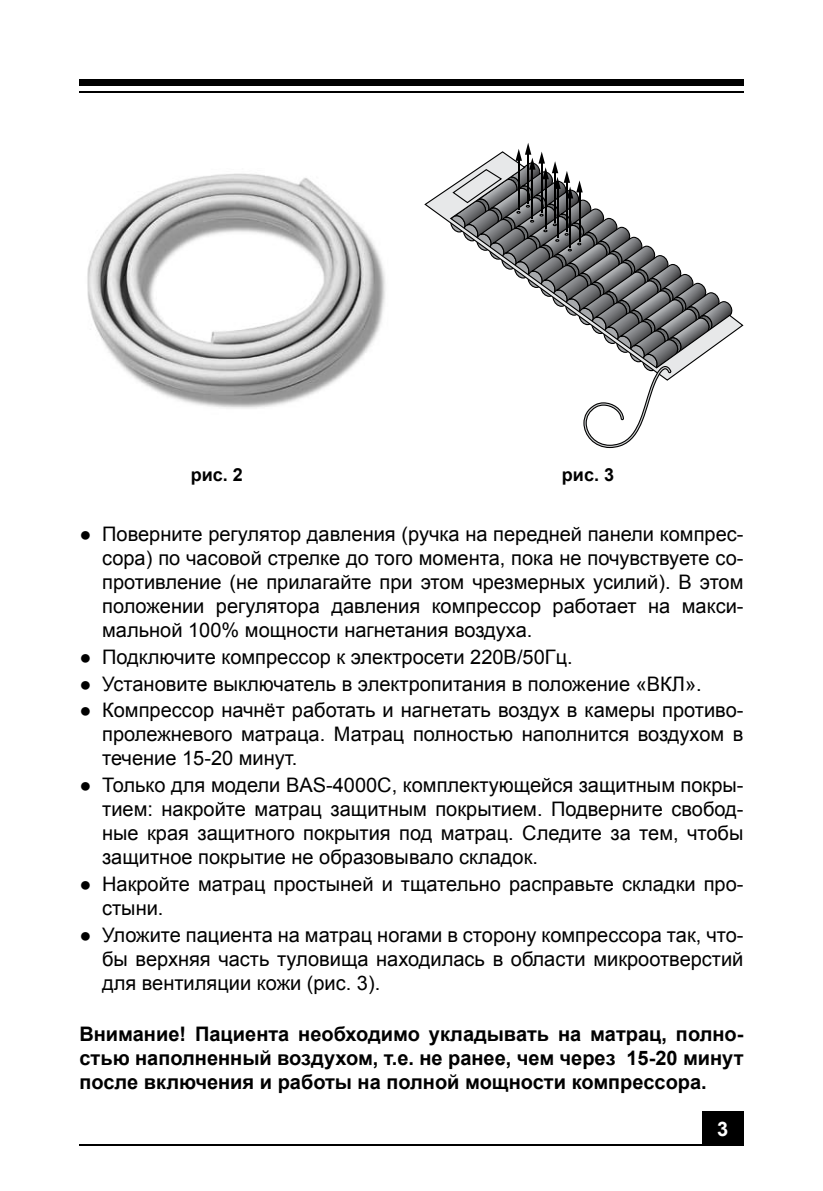
<style>
.page{position:relative;width:823px;height:1191px;background:#fff}
.page>*{position:absolute;margin:0;border:0;box-sizing:border-box;transform-origin:0 0}
.t1{font:20px/24px "Arial";color:#000;text-align:justify}
.t2{font:700 20px/24px "Arial";color:#000;text-align:justify}
.t3{font:700 20px "Arial";color:#fff}
.t4{font:700 18px "Arial";color:#000}
</style>
<div class="page">
<hr style="left:79px;top:91px;width:664px;height:2px;background:#000">
<hr style="left:79px;top:1143px;width:664px;height:2px;background:#000">
<div style="left:79px;top:79px;width:664px;height:7px;background:#000"></div>
<div style="left:702px;top:1111px;width:41px;height:33px;background:#000"></div>
<img style="left:87px;top:173px;width:299px;height:236px">
<svg style="left:424px;top:189px;width:319px;height:145px"></svg>
<svg style="left:446px;top:143px;width:286px;height:305px"></svg>
<p class="t4" style="left:191px;top:462px;width:54px">рис. 2</p>
<p class="t4" style="left:561px;top:462px;width:54px">рис. 3</p>
<p class="t1" style="left:102px;top:522px;width:642px;text-indent:-23px">● Поверните регулятор давления (ручка на передней панели компрес&shy;сора) по часовой стрелке до того момента, пока не почувствуете со&shy;противление (не прилагайте при этом чрезмерных усилий). В этом положении регулятора давления компрессор работает на макси&shy;мальной 100% мощности нагнетания воздуха.</p>
<p class="t1" style="left:79px;top:644px;width:494px">● Подключите компрессор к электросети 220В/50Гц.</p>
<p class="t1" style="left:79px;top:671px;width:623px">● Установите выключатель в электропитания в положение «ВКЛ».</p>
<p class="t1" style="left:102px;top:698px;width:642px;text-indent:-23px">● Компрессор начнёт работать и нагнетать воздух в камеры противо&shy;пролежневого матраца. Матрац полностью наполнится воздухом в течение 15-20 минут.</p>
<p class="t1" style="left:102px;top:773px;width:642px;text-indent:-23px">● Только для модели BAS-4000C, комплектующейся защитным покры&shy;тием: накройте матрац защитным покрытием. Подверните свобод&shy;ные края защитного покрытия под матрац. Следите за тем, чтобы защитное покрытие не образовывало складок.</p>
<p class="t1" style="left:102px;top:872px;width:642px;text-indent:-23px">● Накройте матрац простыней и тщательно расправьте складки про&shy;стыни.</p>
<p class="t1" style="left:102px;top:923px;width:642px;text-indent:-23px">● Уложите пациента на матрац ногами в сторону компрессора так, что&shy;бы верхняя часть туловища находилась в области микроотверстий для вентиляции кожи (рис. 3).</p>
<p class="t2" style="left:79px;top:1022px;width:665px">Внимание! Пациента необходимо укладывать на матрац, полно&shy;стью наполненный воздухом, т.е. не ранее, чем через 15-20 минут после включения и работы на полной мощности компрессора.</p>
<p class="t3" style="left:716px;top:1115px;width:13px">3</p>
</div>
